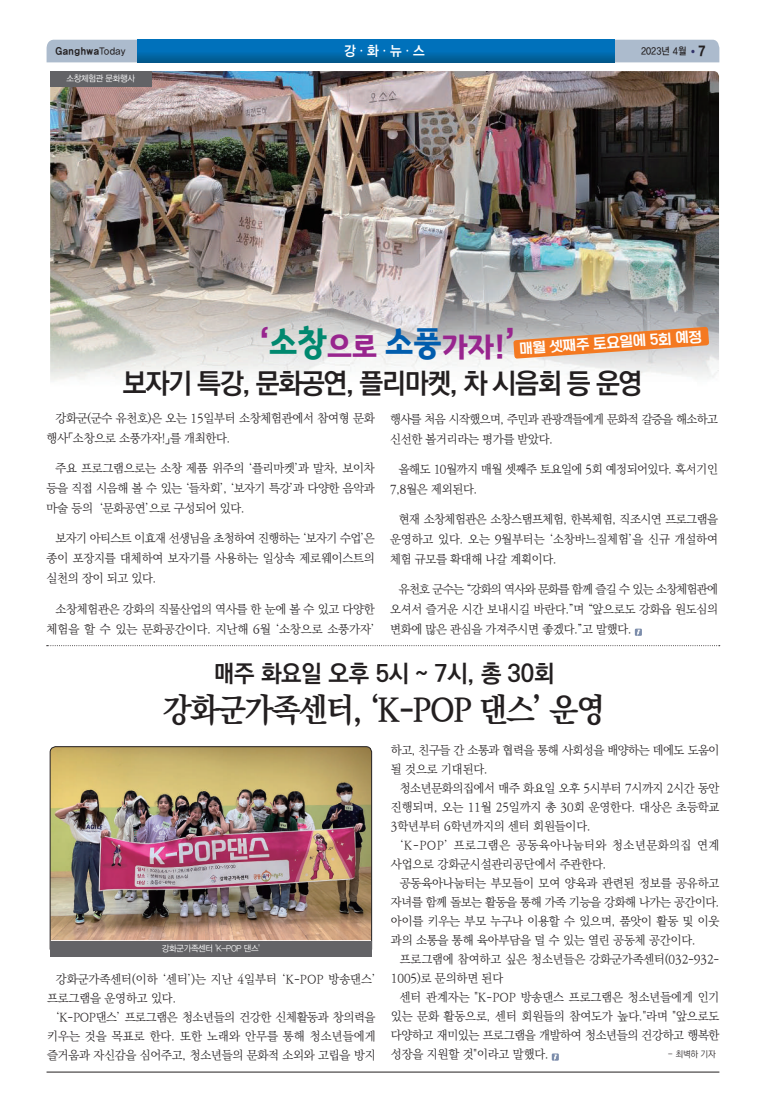
<style>
.page{position:relative;width:766px;height:1112px;background:#fff}
.page>*{position:absolute;margin:0;border:0;box-sizing:border-box;transform-origin:0 0}
.t1{font:700 33px "Ko Pub Batang";letter-spacing:-.05em;color:#231f20;scale:.93 1}
.t2{font:31px "Gyeonggi Title B";color:#98258e;scale:.95 1}
.t3{font:700 28px "Ko Pub Dotum";letter-spacing:-.05em;color:#231f20}
.t4{font:700 24px "Ko Pub Dotum";letter-spacing:-.01em;color:#231f20}
.t5{font:14px "ONE Mobile Title";color:#fff}
.t6{font:14px "YDIYGO340";color:#fff;scale:.9 1}
.t7{font:14px "YDIYGO360";color:#231f20;scale:.9 1}
.t8{font:300 12px/19px "Ko Pub Batang";letter-spacing:-.02em;color:#231f20;text-align:justify}
.t9{font:300 12px/20px "Ko Pub Batang";letter-spacing:-.04em;color:#231f20}
.t10{font:300 12px/19px "Ko Pub Batang";letter-spacing:.04em;color:#231f20}
.t11{font:300 12px/20px "Ko Pub Batang";letter-spacing:-.05em;color:#231f20}
.t12{font:300 12px/19px "Ko Pub Batang";color:#231f20}
.t13{font:10px "YDIYGO350";letter-spacing:.05em;color:#231f20;scale:.9 1}
.t14{font:10px "YDIYGO330";color:#231f20;scale:.9 1}
.t15{font:300 9px "Ko Pub Dotum";color:#231f20}
.t16{font:8.8px "YDIYGO320";letter-spacing:-.03em;color:#fff;scale:.93 1}
.s1{font-family:"YDIYGO330"}
.s2{font-family:"Ko Pub Batang";font-weight:300}
.s3{font-family:"YDIYGO310";font-size:5px;color:#32336a}
.s4{font-size:35px}
.s5{font-size:35px;color:#00886f}
.s6{font-size:35px;color:#015dad}
</style>
<div class="page">
<img style="left:50px;top:71px;width:668px;height:310px">
<div style="left:50px;top:71px;width:102px;height:15px;background:#636366"></div>
<hr style="left:47px;top:1071px;width:672px;height:1px;background:#231f20">
<div style="left:47px;top:40px;width:672px;height:22px;background:#acbbcd"></div>
<div style="left:138px;top:40px;width:476px;height:22px;background:linear-gradient(to bottom,#0079ca,#015f98)"></div>
<svg style="left:47px;top:645px;width:672px;height:1px"></svg>
<svg style="left:634px;top:628px;width:7px;height:7px"></svg>
<img style="left:50px;top:746px;width:322px;height:203px">
<div style="left:50px;top:940px;width:321px;height:16px;background:#636366"></div>
<svg style="left:551px;top:1053px;width:7px;height:7px"></svg>
<svg style="left:513px;top:327px;width:196px;height:31px;background:#e19966"></svg>
<p class="t13" style="left:55px;top:46px;width:80px">Ganghwa<span class="s1">Today</span></p>
<p class="t6" style="left:344px;top:43px;width:91px">강<span class="s2">ㆍ</span>화<span class="s2">ㆍ</span>뉴<span class="s2">ㆍ</span>스</p>
<p class="t14" style="left:641px;top:45px;width:62px">2023년 4월 <span class="s3">●</span></p>
<p class="t7" style="left:698px;top:43px;width:9px">7</p>
<p class="t16" style="left:67px;top:74px;width:75px">소창체험관 문화행사</p>
<h2 class="t2" style="left:259px;top:327px;width:271px"><span class="s4">‘</span><span class="s5">소창</span>으로 <span class="s6">소풍</span>가자!<span class="s4">’</span></h2>
<h3 class="t3" style="left:123px;top:369px;width:521px">보자기 특강, 문화공연, 플리마켓, 차 시음회 등 운영</h3>
<p class="t5" style="left:519px;top:341px;width:184px;rotate:-4deg">매월 셋째주 토요일에 5회 예정</p>
<p class="t8" style="left:47px;top:409px;width:329px;line-height:20px;text-indent:9px">강화군(군수 유천호)은 오는 15일부터 소창체험관에서 참여형 문화 행사「소창으로 소풍가자!」를 개최한다.</p>
<p class="t8" style="left:47px;top:459px;width:329px;line-height:20px;text-indent:9px">주요 프로그램으로는 소창 제품 위주의 ‘플리마켓’과 말차, 보이차 등을 직접 시음해 볼 수 있는 ‘들차회’, ‘보자기 특강’과 다양한 음악과 마술 등의 ‘문화공연’으로 구성되어 있다.</p>
<p class="t8" style="left:47px;top:529px;width:329px;line-height:20px;text-indent:9px">보자기 아티스트 이효재 선생님을 초청하여 진행하는 ‘보자기 수업’은 종이 포장지를 대체하여 보자기를 사용하는 일상속 제로웨이스트의 실천의 장이 되고 있다.</p>
<p class="t8" style="left:47px;top:599px;width:329px;line-height:20px;text-align:right">소창체험관은 강화의 직물산업의 역사를 한 눈에 볼 수 있고 다양한 체험을 할 수 있는 문화공간이다. 지난해 6월 ‘소창으로 소풍가자’</p>
<p class="t11" style="left:390px;top:410px;width:329px">행사를 처음 시작했으며, 주민과 관광객들에게 문화적 갈증을 해소하고 신선한 볼거리라는 평가를 받았다.</p>
<p class="t9" style="left:390px;top:460px;width:329px;text-indent:9px">올해도 10월까지 매월 셋째주 토요일에 5회 예정되어있다. 혹서기인<br>7,8월은 제외된다.</p>
<p class="t8" style="left:390px;top:510px;width:329px;line-height:20px;text-indent:9px">현재 소창체험관은 소창스탬프체험, 한복체험, 직조시연 프로그램을 운영하고 있다. 오는 9월부터는 ‘소창바느질체험’을 신규 개설하여 체험 규모를 확대해 나갈 계획이다.</p>
<p class="t8" style="left:390px;top:580px;width:329px;line-height:20px;text-indent:9px">유천호 군수는 “강화의 역사와 문화를 함께 즐길 수 있는 소창체험관에 오셔서 즐거운 시간 보내시길 바란다.”며 “앞으로도 강화읍 원도심의 변화에 많은 관심을 가져주시면 좋겠다.”고 말했다.</p>
<h3 class="t4" style="left:214px;top:661px;width:342px">매주 화요일 오후 5시 ~ 7시, 총 30회</h3>
<h1 class="t1" style="left:163px;top:692px;width:477px">강화군가족센터, ‘K-POP 댄스’ 운영</h1>
<p class="t16" style="left:162px;top:943px;width:107px">강화군가족센터 'K-POP 댄스'</p>
<p class="t12" style="left:47px;top:969px;width:330px;text-indent:9px">강화군가족센터(이하 ‘센터’)는 지난 4일부터 ‘K-POP 방송댄스’ 프로그램을 운영하고 있다.</p>
<p class="t8" style="left:47px;top:1007px;width:330px;text-indent:9px">‘K-POP댄스’ 프로그램은 청소년들의 건강한 신체활동과 창의력을 키우는 것을 목표로 한다. 또한 노래와 안무를 통해 청소년들에게 즐거움과 자신감을 심어주고, 청소년들의 문화적 소외와 고립을 방지</p>
<p class="t9" style="left:391px;top:741px;width:330px;line-height:19px">하고, 친구들 간 소통과 협력을 통해 사회성을 배양하는 데에도 도움이 될 것으로 기대된다.</p>
<p class="t8" style="left:391px;top:779px;width:330px;text-indent:9px">청소년문화의집에서 매주 화요일 오후 5시부터 7시까지 2시간 동안 진행되며, 오는 11월 25일까지 총 30회 운영한다. 대상은 초등학교 3학년부터 6학년까지의 센터 회원들이다.</p>
<p class="t10" style="left:391px;top:836px;width:330px;text-indent:9px">‘K-POP’ 프로그램은 공동육아나눔터와 청소년문화의집 연계 사업으로 강화군시설관리공단에서 주관한다.</p>
<p class="t8" style="left:391px;top:874px;width:330px;text-indent:9px">공동육아나눔터는 부모들이 모여 양육과 관련된 정보를 공유하고 자녀를 함께 돌보는 활동을 통해 가족 기능을 강화해 나가는 공간이다. 아이를 키우는 부모 누구나 이용할 수 있으며, 품앗이 활동 및 이웃 과의 소통을 통해 육아부담을 덜 수 있는 열린 공동체 공간이다.</p>
<p class="t8" style="left:391px;top:950px;width:330px;text-indent:9px">프로그램에 참여하고 싶은 청소년들은 강화군가족센터(032-932-<br>1005)로 문의하면 된다</p>
<p class="t8" style="left:391px;top:988px;width:330px;text-indent:9px">센터 관계자는 "K-POP 방송댄스 프로그램은 청소년들에게 인기 있는 문화 활동으로, 센터 회원들의 참여도가 높다."라며 "앞으로도 다양하고 재미있는 프로그램을 개발하여 청소년들의 건강하고 행복한 성장을 지원할 것"이라고 말했다.</p>
<p class="t15" style="left:667px;top:1049px;width:49px">- 최벽하 기자</p>
</div>
